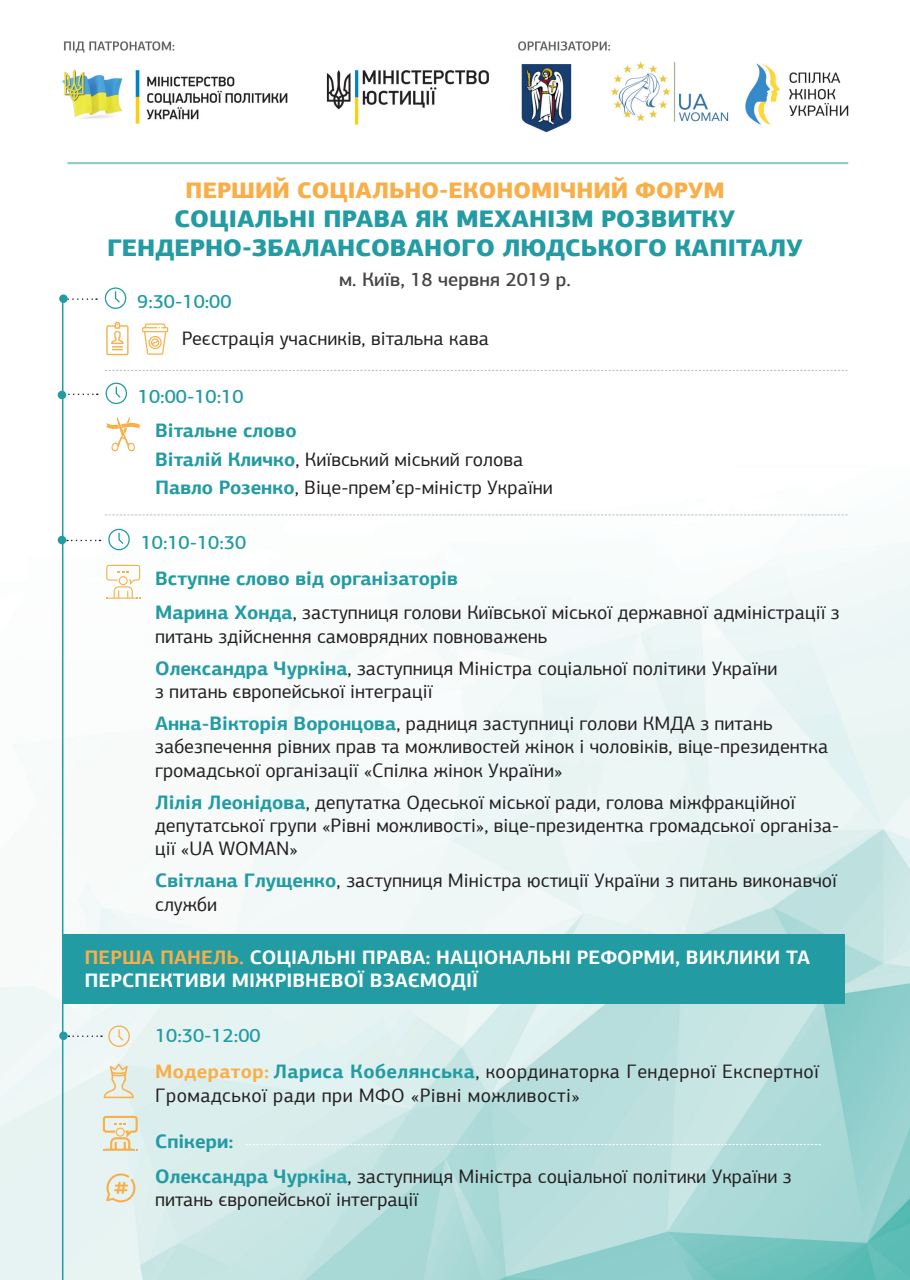
<style>
.page{position:relative;width:910px;height:1280px;background:#fff}
.page>*{position:absolute;margin:0;border:0;box-sizing:border-box;transform-origin:0 0}
.t1{font:900 24px/28.8px "PF Agora Sans Pro";color:#239ba2;text-align:center}
.t2{font:900 22.5px "PF Agora Sans Pro";color:#f8af49}
.t3{font:19.5px/23.4px "PF Agora Sans Pro";color:#231f20}
.t4{font:19.5px/23.4px "PF Agora Sans Pro";letter-spacing:.02em;color:#231f20}
.t5{font:700 19.5px/23.4px "PF Agora Sans Pro";color:#fff}
.t6{font:700 19.5px "PF Agora Sans Pro";color:#239ba2}
.t7{font:500 19.5px "PF Agora Sans Pro";color:#239ba2}
.t8{font:500 19.5px "PF Agora Sans Pro";color:#454647}
.s1{font-weight:700;color:#239ba2}
.s2{color:#f8af49}
.s3{font-weight:700;color:#f8af49}
</style>
<div class="page">
<img style="left:0;top:41px;width:910px;height:1239px">
<svg style="left:68px;top:298px;width:29px;height:2px"></svg>
<svg style="left:66px;top:394px;width:32px;height:1px"></svg>
<svg style="left:67px;top:540px;width:33px;height:1px"></svg>
<svg style="left:68px;top:1035px;width:34px;height:2px"></svg>
<hr style="left:62px;top:299px;width:1px;height:981px;background:#239ba2">
<div style="left:59px;top:294px;width:9px;height:9px;background:#239ba2;border-radius:50%"></div>
<div style="left:58px;top:391px;width:8px;height:8px;background:#239ba2;border-radius:50%"></div>
<div style="left:58px;top:536px;width:8px;height:8px;background:#239ba2;border-radius:50%"></div>
<div style="left:59px;top:1031px;width:9px;height:9px;background:#239ba2;border-radius:50%"></div>
<svg style="left:105px;top:287px;width:21px;height:22px"></svg>
<svg style="left:106px;top:383px;width:21px;height:21px"></svg>
<svg style="left:108px;top:529px;width:22px;height:21px"></svg>
<svg style="left:106px;top:321px;width:23px;height:34px"></svg>
<svg style="left:142px;top:323px;width:26px;height:32px"></svg>
<svg style="left:105px;top:370px;width:742px;height:1px"></svg>
<svg style="left:105px;top:514px;width:742px;height:1px"></svg>
<svg style="left:106px;top:565px;width:34px;height:34px"></svg>
<svg style="left:106px;top:417px;width:34px;height:34px"></svg>
<div style="left:63px;top:934px;width:782px;height:70px;background:#239ba2"></div>
<svg style="left:245px;top:1144px;width:576px;height:1px"></svg>
<svg style="left:108px;top:1025px;width:22px;height:22px"></svg>
<svg style="left:103px;top:1116px;width:35px;height:34px"></svg>
<svg style="left:104px;top:1064px;width:30px;height:34px"></svg>
<svg style="left:106px;top:1173px;width:30px;height:29px"></svg>
<p class="t2" style="left:185px;top:176px;width:541px">ПЕРШИЙ СОЦІАЛЬНО-ЕКОНОМІЧНИЙ ФОРУМ</p>
<p class="t1" style="left:107px;top:204px;width:697px">СОЦІАЛЬНІ ПРАВА ЯК МЕХАНІЗМ РОЗВИТКУ<br>ГЕНДЕРНО-ЗБАЛАНСОВАНОГО ЛЮДСЬКОГО КАПІТАЛУ</p>
<p class="t8" style="left:339px;top:267px;width:233px">м. Київ, 18 червня 2019 р.</p>
<p class="t7" style="left:137px;top:289px;width:96px">9:30-10:00</p>
<p class="t3" style="left:182px;top:327px;width:309px">Реєстрація учасників, вітальна кава</p>
<p class="t7" style="left:138px;top:384px;width:107px">10:00-10:10</p>
<p class="t6" style="left:155px;top:418px;width:143px">Вітальне слово</p>
<p class="t3" style="left:155px;top:446px;width:399px;line-height:27.6px"><span class="s1">Віталій Кличко</span>, Київський міський голова<br><span class="s1">Павло Розенко</span>, Віце-прем’єр-міністр України</p>
<p class="t7" style="left:141px;top:530px;width:107px">10:10-10:30</p>
<p class="t6" style="left:155px;top:566px;width:304px">Вступне слово від організаторів</p>
<p class="t3" style="left:155px;top:601px;width:686px"><span class="s1">Марина Хонда</span>, заступниця голови Київської міської державної адміністрації з питань здійснення самоврядних повноважень</p>
<p class="t3" style="left:155px;top:656px;width:624px"><span class="s1">Олександра Чуркіна</span>, заступниця Міністра соціальної політики України з питань європейської інтеграції</p>
<p class="t3" style="left:155px;top:711px;width:675px"><span class="s1">Анна-Вікторія Воронцова</span>, радниця заступниці голови КМДА з питань забезпечення рівних прав та можливостей жінок і чоловіків, віце-президентка громадської організації «Спілка жінок України»</p>
<p class="t3" style="left:155px;top:790px;width:686px"><span class="s1">Лілія Леонідова</span>, депутатка Одеської міської ради, голова міжфракційної депутатської групи «Рівні можливості», віце-президентка громадської організа&shy;ції «UA WOMAN»</p>
<p class="t3" style="left:155px;top:869px;width:684px"><span class="s1">Світлана Глущенко</span>, заступниця Міністра юстиції України з питань виконавчої служби</p>
<p class="t5" style="left:84px;top:945px;width:727px"><span class="s2">ПЕРША ПАНЕЛЬ.</span> СОЦІАЛЬНІ ПРАВА: НАЦІОНАЛЬНІ РЕФОРМИ, ВИКЛИКИ ТА<br>ПЕРСПЕКТИВИ МІЖРІВНЕВОЇ ВЗАЄМОДІЇ</p>
<p class="t7" style="left:155px;top:1024px;width:107px">10:30-12:00</p>
<p class="t4" style="left:155px;top:1060px;width:665px"><span class="s3">Модератор:</span> <span class="s1">Лариса Кобелянська</span>, координаторка Гендерної Експертної<br>Громадської ради при МФО «Рівні можливості»</p>
<p class="t6" style="left:155px;top:1129px;width:80px">Cпікери:</p>
<p class="t3" style="left:155px;top:1165px;width:638px"><span class="s1">Олександра Чуркіна</span>, заступниця Міністра соціальної політики України з питань європейської інтеграції</p>
</div>
